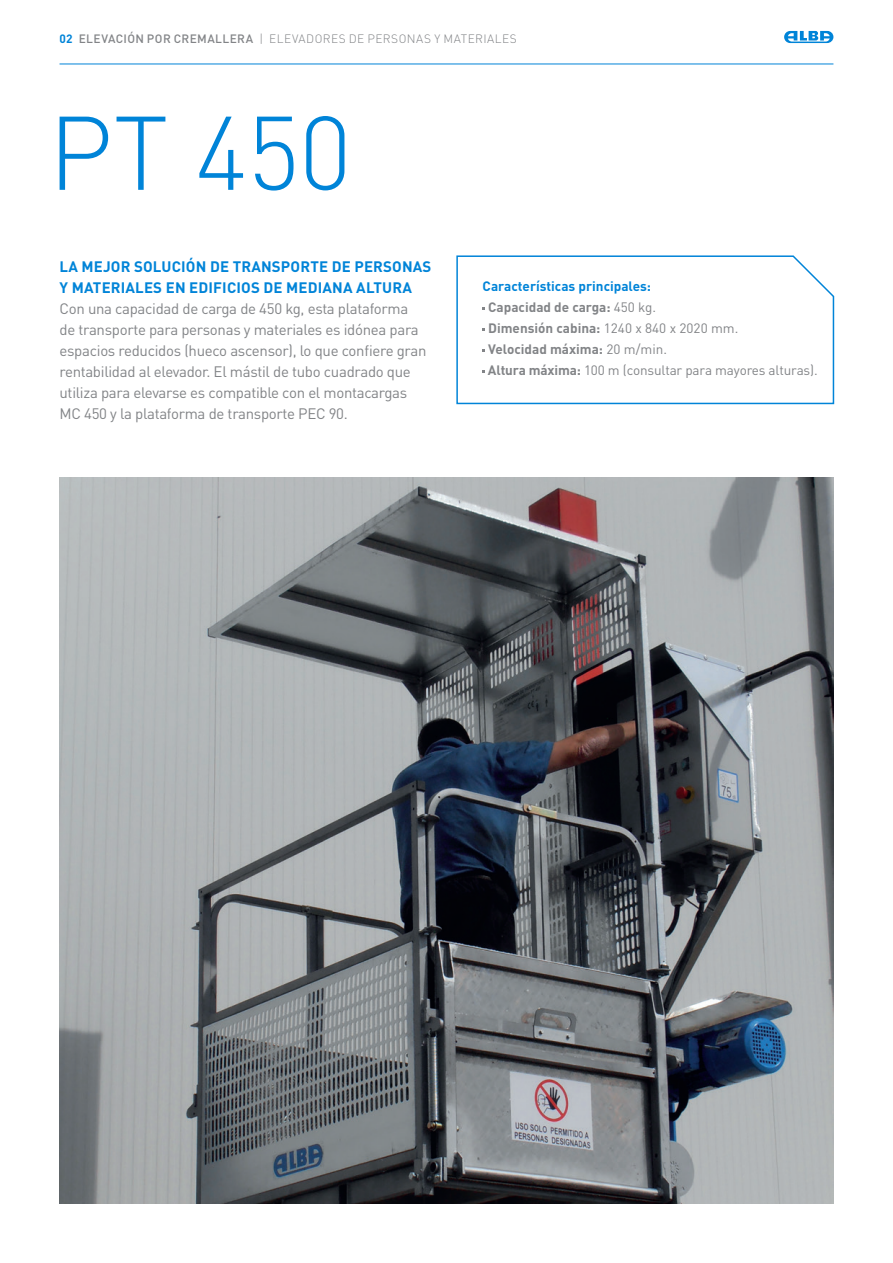
<style>
.page{position:relative;width:893px;height:1263px;background:#fff}
.page>*{position:absolute;margin:0;border:0;box-sizing:border-box;transform-origin:0 0}
.t1{font:300 102.75px "DIN Pro";color:#0084d8}
.t2{font:15px/21px "DIN Pro";letter-spacing:-.02em;color:#828487}
.t3{font:700 15px/21px "DIN Pro";letter-spacing:.01em;color:#0084d8}
.t4{font:700 13.5px "DIN Pro";color:#828487}
.t5{font:13.5px "DIN Pro";letter-spacing:-.01em;color:#828487}
.t6{font:700 13.5px "DIN Pro";color:#0084d8}
.t7{font:300 12px "DIN Pro";letter-spacing:.04em;color:#828487}
.s1{font-weight:700;color:#0084d8}
.s2{font-weight:500}
.s3{font-weight:400}
.s4{font-weight:700}
</style>
<div class="page">
<svg style="left:784px;top:31px;width:49px;height:12px"></svg>
<hr style="left:60px;top:64px;width:773px;height:1px;background:#0084d8">
<svg style="left:456px;top:255px;width:379px;height:150px"></svg>
<img style="left:60px;top:478px;width:773px;height:725px">
<p class="t7" style="left:60px;top:31px;width:459px"><span class="s1">02</span> <span class="s2">ELEVACIÓN POR CREMALLERA</span> | ELEVADORES DE PERSONAS Y MATERIALES</p>
<p class="t1" style="left:48px;top:83px;width:305px">PT 450</p>
<p class="t3" style="left:60px;top:255px;width:373px">LA MEJOR SOLUCIÓN DE TRANSPORTE DE PERSONAS<br>Y MATERIALES EN EDIFICIOS DE MEDIANA ALTURA</p>
<p class="t2" style="left:60px;top:297px;width:368px">Con una capacidad de carga de 450 kg, esta plataforma de transporte para personas y materiales es idónea para espacios reducidos (hueco ascensor), lo que confiere gran rentabilidad al elevador. El mástil de tubo cuadrado que utiliza para elevarse es compatible con el montacargas MC 450 y la plataforma de transporte PEC 90.</p>
<p class="t6" style="left:483px;top:277px;width:170px">Características principales:</p>
<p class="t4" style="left:488px;top:298px;width:169px">Capacidad de carga: <span class="s3">450 kg.</span></p>
<p class="t4" style="left:488px;top:319px;width:252px">Dimensión cabina: <span class="s3">1240 x 840 x 2020 mm.</span></p>
<p class="t4" style="left:488px;top:340px;width:180px">Velocidad máxima: <span class="s3">20 m/min.</span></p>
<p class="t5" style="left:488px;top:361px;width:331px"><span class="s4">Altura máxima:</span> 100 m (consultar para mayores alturas).</p>
</div>
